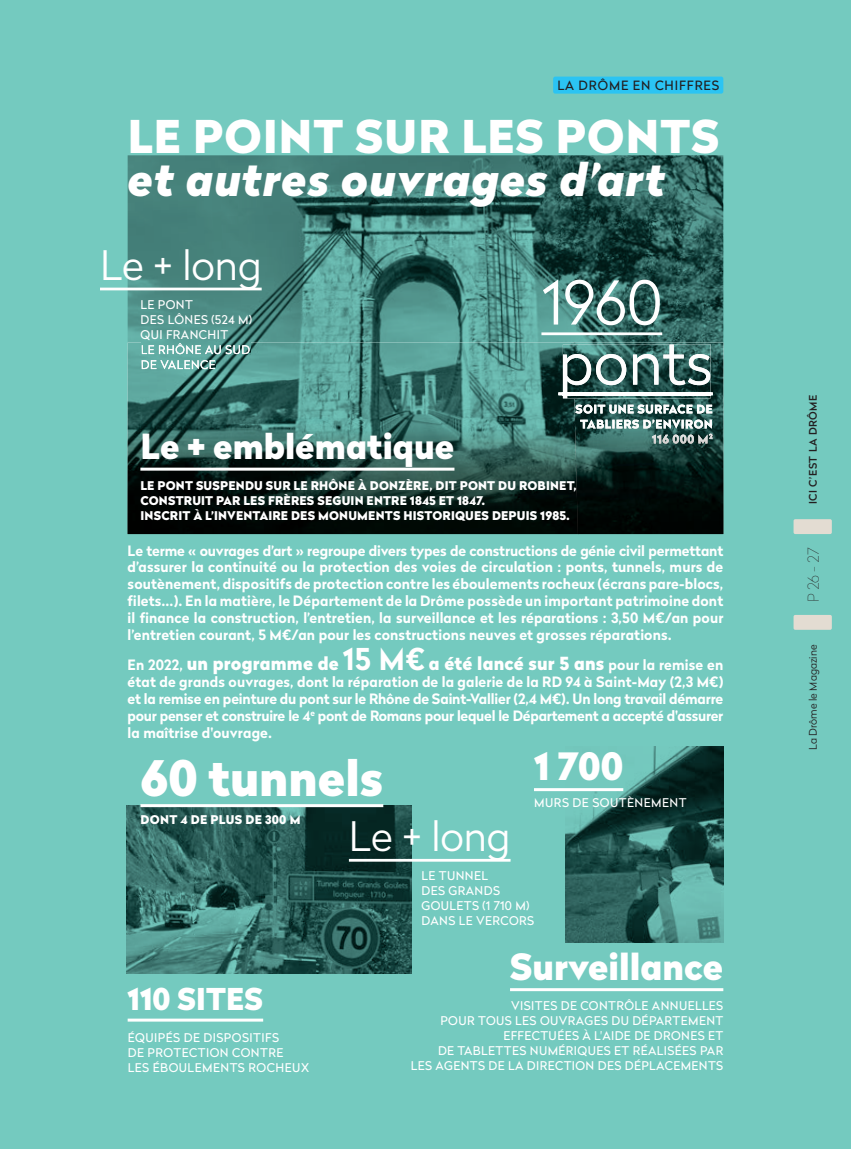
<style>
.page{position:relative;width:851px;height:1149px;background:#fff}
.page>*{position:absolute;margin:0;border:0;box-sizing:border-box;transform-origin:0 0}
.t1{font:300 60px "Radikal";color:#fff}
.t2{font:900 48.75px "Radikal";color:#fff}
.t3{font:italic 900 45px "Radikal";letter-spacing:.02em;color:#fff}
.t4{font:900 45px "Radikal";letter-spacing:.025em;color:#fff}
.t5{font:300 40.5px "Radikal";color:#fff}
.t6{font:900 37.5px "Radikal";color:#fff}
.t7{font:900 36px "Radikal";color:#fff}
.t8{font:900 34.5px "Radikal";color:#fff}
.t9{font:900 30px "Radikal";letter-spacing:.005em;color:#fff}
.t10{font:900 18px "Radikal";letter-spacing:.01em;color:#fff}
.t11{font:100 15px "Radikal";color:#231f20}
.t12{font:700 14.25px/16.8px "Radikal";letter-spacing:.01em;color:#fff;text-align:justify}
.t13{font:12.75px "Radikal";letter-spacing:.07em;color:#231f20}
.t14{font:12px/15px "Radikal";letter-spacing:.035em;color:#fff}
.t15{font:900 12px/15px "Radikal";letter-spacing:.015em;color:#fff}
.t16{font:300 10.5px "Radikal";color:#231f20}
.t17{font:500 10.5px "Radikal";letter-spacing:.045em;color:#231f20}
.s1{font-weight:700;font-size:14.25px}
.s2{font-weight:700;font-size:30px}
</style>
<div class="page">
<div style="left:0;top:0;width:850px;height:1148px;background:#74cabf"></div>
<img style="left:126px;top:805px;width:285px;height:168px">
<img style="left:566px;top:746px;width:157px;height:196px">
<img style="left:128px;top:155px;width:443px;height:187px">
<img style="left:571px;top:155px;width:152px;height:187px">
<img style="left:500px;top:340px;width:77px;height:2px">
<hr style="left:140px;top:803px;width:243px;height:3px;background:#fff">
<hr style="left:534px;top:787px;width:89px;height:3px;background:#fff">
<hr style="left:541px;top:332px;width:121px;height:3px;background:#fff">
<hr style="left:100px;top:287px;width:161px;height:3px;background:#fff">
<hr style="left:349px;top:858px;width:161px;height:3px;background:#fff">
<hr style="left:128px;top:1018px;width:135px;height:3px;background:#fff">
<hr style="left:510px;top:987px;width:213px;height:3px;background:#fff">
<svg style="left:793px;top:615px;width:38px;height:14px"></svg>
<svg style="left:793px;top:519px;width:38px;height:15px"></svg>
<div style="left:553px;top:77px;width:170px;height:17px;background:#2bc4f3;border-radius:2px"></div>
<img style="left:128px;top:342px;width:444px;height:192px">
<img style="left:572px;top:342px;width:151px;height:192px">
<img style="left:575px;top:404px;width:137px;height:9px">
<img style="left:580px;top:419px;width:132px;height:9px">
<img style="left:651px;top:433px;width:61px;height:10px">
<svg style="left:558px;top:392px;width:154px;height:3px"></svg>
<img style="left:563px;top:344px;width:147px;height:54px">
<hr style="left:563px;top:392px;width:147px;height:3px;background:#fff">
<img style="left:142px;top:343px;width:108px;height:11px">
<img style="left:142px;top:360px;width:73px;height:9px">
<hr style="left:140px;top:467px;width:314px;height:3px;background:#fff">
<p class="t13" style="left:557px;top:77px;width:163px">LA DRÔME EN CHIFFRES</p>
<h3 class="t4" style="left:128px;top:104px;width:593px">LE POINT SUR LES PONTS</h3>
<h3 class="t3" style="left:128px;top:148px;width:538px">et autres ouvrages d’art</h3>
<h3 class="t5" style="left:100px;top:237px;width:163px">Le + long</h3>
<p class="t14" style="left:141px;top:297px;width:113px">LE PONT<br>DES LÔNES (524 M)<br>QUI FRANCHIT</p>
<h3 class="t8" style="left:140px;top:421px;width:315px">Le + emblématique</h3>
<h1 class="t1" style="left:541px;top:261px;width:122px">1960</h1>
<p class="t15" style="left:140px;top:477px;width:437px">LE PONT SUSPENDU SUR LE RHÔNE À DONZÈRE, DIT PONT DU ROBINET,<br>CONSTRUIT PAR LES FRÈRES SEGUIN ENTRE 1845 ET 1847.<br>INSCRIT À L’INVENTAIRE DES MONUMENTS HISTORIQUES DEPUIS 1985.</p>
<p class="t12" style="left:128px;top:541px;width:597px">Le terme « ouvrages d’art » regroupe divers types de constructions de génie civil permettant d’assurer la continuité ou la protection des voies de circulation : ponts, tunnels, murs de soutènement, dispositifs de protection contre les éboulements rocheux (écrans pare-blocs, filets…). En la matière, le Département de la Drôme possède un important patrimoine dont il finance la construction, l’entretien, la surveillance et les réparations : 3,50 M€/an pour l’entretien courant, 5 M€/an pour les constructions neuves et grosses réparations.</p>
<p class="t10" style="left:128px;top:650px;width:597px"><span class="s1">En 2022,</span> un programme de <span class="s2">15 M€</span> a été lancé sur 5 ans <span class="s1">pour la remise en</span></p>
<p class="t12" style="left:128px;top:672px;width:597px">état de grands ouvrages, dont la réparation de la galerie de la RD 94 à Saint-May (2,3 M€) et la remise en peinture du pont sur le Rhône de Saint-Vallier (2,4 M€). Un long travail démarre pour penser et construire le 4<sup>e</sup> pont de Romans pour lequel le Département a accepté d'assurer la maîtrise d'ouvrage.</p>
<h2 class="t2" style="left:140px;top:741px;width:244px">60 tunnels</h2>
<h3 class="t6" style="left:534px;top:738px;width:91px">1 700</h3>
<p class="t14" style="left:534px;top:794px;width:154px">MURS DE SOUTÈNEMENT</p>
<p class="t15" style="left:140px;top:811px;width:161px">DONT 4 DE PLUS DE 300 M</p>
<h3 class="t9" style="left:128px;top:976px;width:137px">110 SITES</h3>
<p class="t14" style="left:128px;top:1029px;width:183px">ÉQUIPÉS DE DISPOSITIFS<br>DE PROTECTION CONTRE<br>LES ÉBOULEMENTS ROCHEUX</p>
<h3 class="t5" style="left:349px;top:807px;width:163px">Le + long</h3>
<p class="t14" style="left:421px;top:867px;width:114px">LE TUNNEL<br>DES GRANDS<br>GOULETS (1 710 M)<br>DANS LE VERCORS</p>
<h3 class="t7" style="left:510px;top:939px;width:215px">Surveillance</h3>
<p class="t14" style="left:410px;top:997px;width:314px;text-align:right">VISITES DE CONTRÔLE ANNUELLES<br>POUR TOUS LES OUVRAGES DU DÉPARTEMENT EFFECTUÉES À L'AIDE DE DRONES ET<br>DE TABLETTES NUMÉRIQUES ET RÉALISÉES PAR<br>LES AGENTS DE LA DIRECTION DES DÉPLACEMENTS</p>
<p class="t17" style="left:805px;top:504px;width:111px;rotate:-90deg">ICI C’EST LA DRÔME</p>
<p class="t11" style="left:803px;top:601px;width:56px;rotate:-90deg">P 26 - 27</p>
<p class="t16" style="left:805px;top:749px;width:107px;rotate:-90deg">La Drôme le Magazine</p>
</div>
